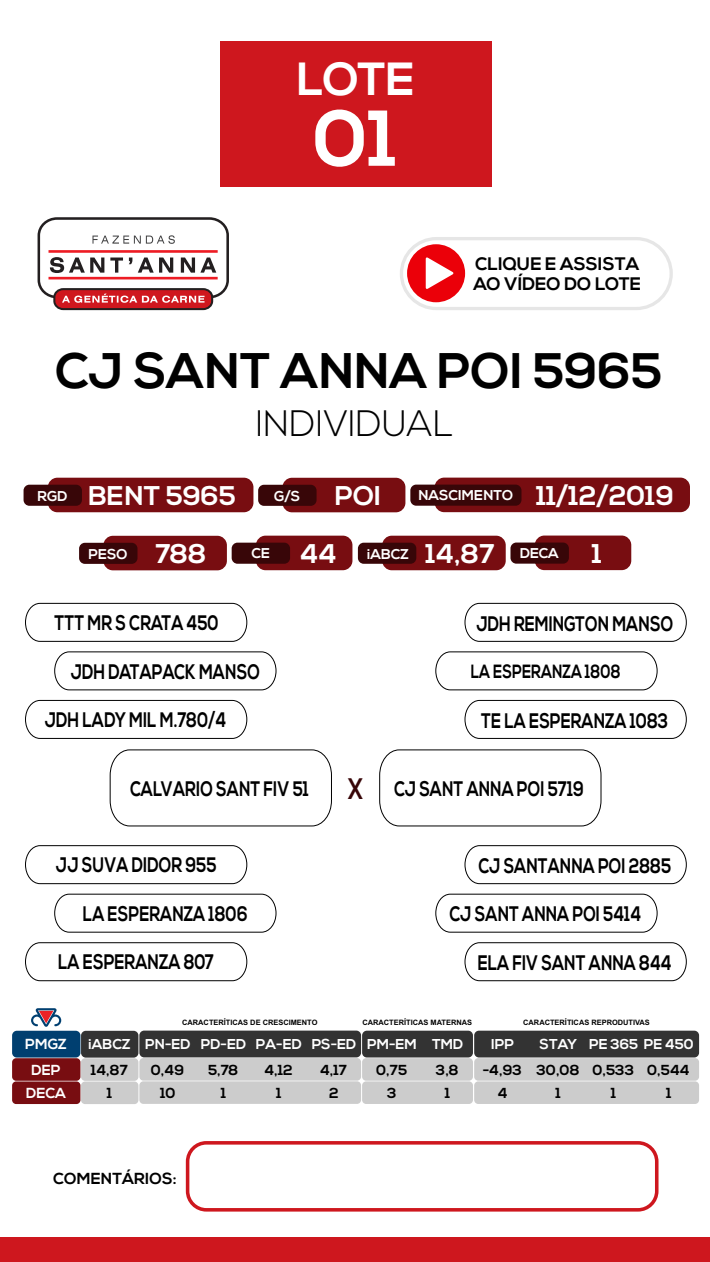
<style>
.page{position:relative;width:710px;height:1262px;background:#fff}
.page>*{position:absolute;margin:0;border:0;box-sizing:border-box;transform-origin:0 0}
.t1{font:700 78.75px "Nexa";color:#fff}
.t2{font:700 49.75px "Nexa";color:#000}
.t3{font:700 46.38px "Nexa";color:#fff}
.t4{font:300 36.62px "Nexa";color:#000}
.t5{font:700 29.62px "Nexa";color:#380608;scale:.76 1}
.t6{font:700 27px/58px "Nexa";color:#fff}
.t7{font:700 21px "Nexa";color:#000;scale:.76 1}
.t8{font:700 19.12px "Nexa";color:#000;scale:.76 1}
.t9{font:700 18.12px/20px "Nexa";color:#000}
.t10{font:700 16px "Nexa";letter-spacing:.005em;color:#000}
.t11{font:700 14.5px "Nexa";color:#000}
.t12{font:700 14.5px "Nexa";color:#fff}
.t13{font:700 14.25px "Nexa";color:#fff}
.t14{font:700 14.12px "Nexa";color:#fff}
.t15{font:700 7.38px "Arial";color:#000}
.s1{font-size:27px}
</style>
<div class="page">
<div style="left:220px;top:41px;width:271px;height:145px;background:#ce171e"></div>
<svg style="left:38px;top:217px;width:191px;height:93px"></svg>
<div style="left:399px;top:237px;width:273px;height:73px;background:#e6e6e6;border-radius:37px"></div>
<div style="left:403px;top:240px;width:266px;height:67px;background:#fff;border-radius:33px"></div>
<div style="left:407px;top:244px;width:58px;height:58px;background:#eb0009;border-radius:29px"></div>
<svg style="left:425px;top:257px;width:28px;height:32px"></svg>
<svg style="left:54px;top:651px;width:223px;height:39px"></svg>
<svg style="left:54px;top:893px;width:223px;height:40px"></svg>
<svg style="left:25px;top:602px;width:223px;height:40px"></svg>
<svg style="left:25px;top:845px;width:223px;height:39px"></svg>
<svg style="left:25px;top:699px;width:223px;height:40px"></svg>
<svg style="left:25px;top:942px;width:223px;height:39px"></svg>
<svg style="left:435px;top:651px;width:223px;height:39px"></svg>
<svg style="left:435px;top:893px;width:223px;height:40px"></svg>
<svg style="left:464px;top:602px;width:223px;height:40px"></svg>
<svg style="left:464px;top:845px;width:223px;height:39px"></svg>
<svg style="left:464px;top:699px;width:223px;height:40px"></svg>
<svg style="left:464px;top:942px;width:223px;height:39px"></svg>
<svg style="left:109px;top:749px;width:223px;height:77px"></svg>
<svg style="left:379px;top:749px;width:222px;height:77px"></svg>
<div style="left:48px;top:477px;width:205px;height:35px;background:#780d11;border-radius:10px"></div>
<div style="left:103px;top:535px;width:124px;height:35px;background:#780d11;border-radius:10px"></div>
<div style="left:256px;top:535px;width:96px;height:35px;background:#780d11;border-radius:10px"></div>
<div style="left:434px;top:477px;width:255px;height:35px;background:#780d11;border-radius:10px"></div>
<div style="left:282px;top:477px;width:123px;height:35px;background:#780d11;border-radius:10px"></div>
<div style="left:24px;top:484px;width:58px;height:21px;background:#380608;border-radius:6px"></div>
<div style="left:79px;top:542px;width:58px;height:22px;background:#380608;border-radius:6px"></div>
<div style="left:231px;top:542px;width:59px;height:21px;background:#380608;border-radius:6px"></div>
<div style="left:410px;top:484px;width:111px;height:21px;background:#380608;border-radius:6px"></div>
<div style="left:258px;top:484px;width:58px;height:22px;background:#380608;border-radius:6px"></div>
<div style="left:0;top:1237px;width:709px;height:24px;background:#ce171e"></div>
<div style="left:382px;top:535px;width:123px;height:35px;background:#780d11;border-radius:10px"></div>
<div style="left:534px;top:535px;width:97px;height:35px;background:#780d11;border-radius:10px"></div>
<div style="left:358px;top:542px;width:58px;height:21px;background:#380608;border-radius:6px"></div>
<div style="left:510px;top:542px;width:58px;height:21px;background:#380608;border-radius:6px"></div>
<div style="left:186px;top:1140px;width:472px;height:71px;border:4px solid #ce171e;border-radius:19px"></div>
<div style="left:12px;top:1030px;width:68px;height:27px;background:#003f70;border-radius:5px"></div>
<div style="left:81px;top:1030px;width:57px;height:27px;background:#333;border-radius:5px"></div>
<div style="left:139px;top:1030px;width:222px;height:27px;background:#333;border-radius:5px"></div>
<div style="left:474px;top:1030px;width:225px;height:27px;background:#333;border-radius:5px"></div>
<div style="left:362px;top:1030px;width:111px;height:27px;background:#333;border-radius:5px"></div>
<div style="left:12px;top:1058px;width:68px;height:22px;background:#780d11;border-radius:4px"></div>
<div style="left:81px;top:1058px;width:57px;height:22px;background:#ccc;border-radius:4px"></div>
<div style="left:139px;top:1057px;width:222px;height:23px;background:#ccc;border-radius:4px"></div>
<div style="left:474px;top:1057px;width:225px;height:23px;background:#ccc;border-radius:4px"></div>
<div style="left:362px;top:1057px;width:111px;height:23px;background:#ccc;border-radius:4px"></div>
<div style="left:12px;top:1081px;width:68px;height:22px;background:#780d11;border-radius:4px"></div>
<div style="left:81px;top:1081px;width:57px;height:22px;background:#ccc;border-radius:4px"></div>
<div style="left:139px;top:1081px;width:222px;height:22px;background:#ccc;border-radius:4px"></div>
<div style="left:474px;top:1081px;width:225px;height:22px;background:#ccc;border-radius:4px"></div>
<div style="left:362px;top:1081px;width:111px;height:22px;background:#ccc;border-radius:4px"></div>
<svg style="left:31px;top:1008px;width:30px;height:18px"></svg>
<h3 class="t3" style="left:296px;top:60px;width:119px">LOTE</h3>
<h1 class="t1" style="left:313px;top:107px;width:85px">01</h1>
<p class="t9" style="left:473px;top:255px;width:169px">CLIQUE E ASSISTA<br>AO VÍDEO DO LOTE</p>
<h2 class="t2" style="left:55px;top:350px;width:608px">CJ SANT ANNA POI 5965</h2>
<h3 class="t4" style="left:256px;top:408px;width:199px">INDIVIDUAL</h3>
<p class="t14" style="left:38px;top:490px;width:31px">RGD</p>
<p class="t6" style="left:334px;top:469px;width:48px">POI</p>
<p class="t6" style="left:536px;top:469px;width:139px">11/12/2019</p>
<p class="t14" style="left:88px;top:548px;width:41px">PESO</p>
<p class="t14" style="left:251px;top:548px;width:20px">CE</p>
<p class="t6" style="left:155px;top:469px;width:82px;text-indent:-67px">BENT 5965<br>788</p>
<p class="t14" style="left:274px;top:490px;width:28px">G/S</p>
<p class="t14" style="left:418px;top:490px;width:96px">NASCIMENTO</p>
<p class="t14" style="left:367px;top:548px;width:236px">iABCZ <span class="s1">14,87</span> DECA <span class="s1">1</span></p>
<p class="t6" style="left:300px;top:527px;width:38px">44</p>
<p class="t7" style="left:55px;top:614px;width:217px">TTT MR S CRATA 450</p>
<p class="t7" style="left:476px;top:614px;width:260px">JDH REMINGTON MANSO</p>
<p class="t7" style="left:71px;top:662px;width:250px">JDH DATAPACK MANSO</p>
<p class="t8" style="left:470px;top:664px;width:199px">LA ESPERANZA 1808</p>
<p class="t7" style="left:45px;top:711px;width:240px">JDH LADY MIL M.780/4</p>
<p class="t7" style="left:481px;top:711px;width:247px">TE LA ESPERANZA 1083</p>
<p class="t7" style="left:130px;top:779px;width:236px">CALVARIO SANT FIV 51</p>
<h3 class="t5" style="left:347px;top:776px;width:22px">X</h3>
<p class="t7" style="left:394px;top:779px;width:251px">CJ SANT ANNA POI 5719</p>
<p class="t7" style="left:56px;top:856px;width:213px">JJ SUVA DIDOR 955</p>
<p class="t7" style="left:478px;top:857px;width:255px">CJ SANTANNA POI 2885</p>
<p class="t7" style="left:83px;top:905px;width:218px">LA ESPERANZA 1806</p>
<p class="t7" style="left:449px;top:905px;width:253px">CJ SANT ANNA POI 5414</p>
<p class="t7" style="left:58px;top:953px;width:206px">LA ESPERANZA 807</p>
<p class="t7" style="left:477px;top:954px;width:257px">ELA FIV SANT ANNA 844</p>
<p class="t15" style="left:182px;top:1019px;width:137px">CARACTERÍTICAS DE CRESCIMENTO</p>
<p class="t15" style="left:362px;top:1019px;width:111px">CARACTERÍTICAS MATERNAS</p>
<p class="t15" style="left:523px;top:1019px;width:128px">CARACTERÍTICAS REPRODUTIVAS</p>
<p class="t13" style="left:256px;top:1038px;width:47px">PA-ED</p>
<p class="t13" style="left:589px;top:1038px;width:106px">PE 365 PE 450</p>
<p class="t11" style="left:264px;top:1063px;width:30px">4,12</p>
<p class="t11" style="left:592px;top:1063px;width:43px">0,533</p>
<p class="t11" style="left:276px;top:1086px;width:7px">1</p>
<p class="t11" style="left:610px;top:1086px;width:7px">1</p>
<p class="t13" style="left:311px;top:1038px;width:46px">PS-ED</p>
<p class="t11" style="left:320px;top:1063px;width:29px">4,17</p>
<p class="t11" style="left:647px;top:1063px;width:44px">0,544</p>
<p class="t11" style="left:329px;top:1086px;width:11px">2</p>
<p class="t11" style="left:666px;top:1086px;width:7px">1</p>
<p class="t13" style="left:201px;top:1038px;width:47px">PD-ED</p>
<p class="t13" style="left:432px;top:1038px;width:33px">TMD</p>
<p class="t13" style="left:539px;top:1038px;width:39px">STAY</p>
<p class="t11" style="left:208px;top:1063px;width:32px">5,78</p>
<p class="t11" style="left:435px;top:1063px;width:24px">3,8</p>
<p class="t11" style="left:536px;top:1063px;width:45px">30,08</p>
<p class="t11" style="left:221px;top:1086px;width:7px">1</p>
<p class="t11" style="left:445px;top:1086px;width:7px">1</p>
<p class="t11" style="left:555px;top:1086px;width:7px">1</p>
<p class="t12" style="left:25px;top:1038px;width:43px">PMGZ</p>
<p class="t13" style="left:89px;top:1038px;width:103px">iABCZ PN-ED</p>
<p class="t13" style="left:367px;top:1038px;width:51px">PM-EM</p>
<p class="t13" style="left:491px;top:1038px;width:24px">IPP</p>
<p class="t12" style="left:31px;top:1063px;width:31px">DEP</p>
<p class="t11" style="left:91px;top:1063px;width:39px">14,87</p>
<p class="t11" style="left:151px;top:1063px;width:35px">0,49</p>
<p class="t11" style="left:376px;top:1063px;width:33px">0,75</p>
<p class="t11" style="left:482px;top:1063px;width:41px">-4,93</p>
<p class="t12" style="left:26px;top:1086px;width:41px">DECA</p>
<p class="t11" style="left:107px;top:1086px;width:7px">1</p>
<p class="t11" style="left:160px;top:1086px;width:17px">10</p>
<p class="t11" style="left:387px;top:1086px;width:11px">3</p>
<p class="t11" style="left:497px;top:1086px;width:11px">4</p>
<p class="t10" style="left:53px;top:1171px;width:125px">COMENTÁRIOS:</p>
</div>
